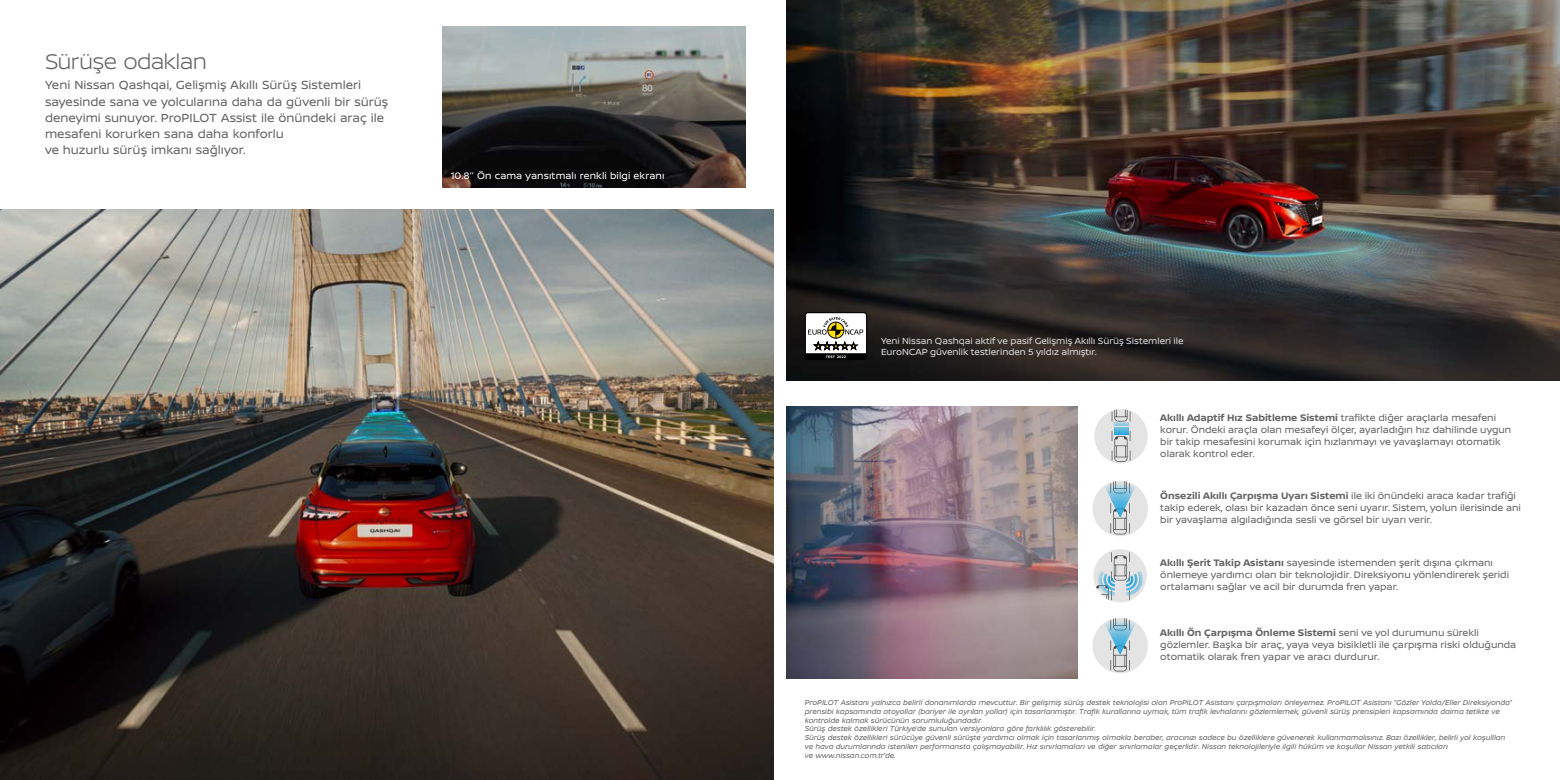
<style>
.page{position:relative;width:1560px;height:780px;background:#fff}
.page>*{position:absolute;margin:0;border:0;box-sizing:border-box;transform-origin:0 0}
.t1{font:300 22.5px "Nissan Brand";letter-spacing:-.03em;color:#646363}
.t2{font:12.5px/16.2px "Nissan Brand";color:#646363}
.t3{font:10px/12px "Nissan Brand";color:#646363}
.t4{font:10px "Nissan Brand";letter-spacing:.01em;color:#fff}
.t5{font:9.38px/11.2px "Nissan Brand";color:#dadada}
.t6{font:italic 7.5px/8.8px "Nissan Brand";letter-spacing:-.005em;color:#646363}
.s1{font-weight:700}
</style>
<div class="page">
<img style="left:0;top:209px;width:774px;height:571px">
<img style="left:442px;top:26px;width:303px;height:162px">
<img style="left:786px;top:0;width:773px;height:381px">
<img style="left:786px;top:406px;width:291px;height:272px">
<svg style="left:1094px;top:409px;width:53px;height:54px"></svg>
<svg style="left:1111px;top:431px;width:19px;height:30px"></svg>
<svg style="left:1111px;top:409px;width:19px;height:12px"></svg>
<svg style="left:1113px;top:422px;width:14px;height:4px"></svg>
<svg style="left:1113px;top:427px;width:14px;height:3px"></svg>
<svg style="left:1113px;top:431px;width:14px;height:4px"></svg>
<div style="left:1092px;top:480px;width:55px;height:56px;background:#e5e4e4;border-radius:50%"></div>
<svg style="left:1104px;top:480px;width:31px;height:54px"></svg>
<svg style="left:1093px;top:549px;width:53px;height:53px"></svg>
<svg style="left:1095px;top:552px;width:50px;height:50px"></svg>
<div style="left:1092px;top:617px;width:55px;height:56px;background:#e5e4e4;border-radius:50%"></div>
<svg style="left:1104px;top:617px;width:31px;height:54px"></svg>
<svg style="left:804px;top:312px;width:63px;height:48px"></svg>
<h1 class="t1" style="left:45px;top:46px;width:163px">Sürüşe odaklan</h1>
<p class="t2" style="left:45px;top:76px;width:345px">Yeni Nissan Qashqai, Gelişmiş Akıllı Sürüş Sistemleri sayesinde sana ve yolcularına daha da güvenli bir sürüş deneyimi sunuyor. ProPILOT Assist ile önündeki araç ile mesafeni korurken sana daha konforlu<br>ve huzurlu sürüş imkanı sağlıyor.</p>
<h3 class="t4" style="left:450px;top:168px;width:215px">10.8’’ Ön cama yansıtmalı renkli bilgi ekranı</h3>
<p class="t5" style="left:880px;top:334px;width:304px">Yeni Nissan Qashqai aktif ve pasif Gelişmiş Akıllı Sürüş Sistemleri ile<br>EuroNCAP güvenlik testlerinden 5 yıldız almıştır.</p>
<p class="t3" style="left:1160px;top:411px;width:352px"><span class="s1">Akıllı Adaptif Hız Sabitleme Sistemi</span> trafikte diğer araçlarla mesafeni korur. Öndeki araçla olan mesafeyi ölçer, ayarladığın hız dahilinde uygun bir takip mesafesini korumak için hızlanmayı ve yavaşlamayı otomatik olarak kontrol eder.</p>
<h3 class="t3" style="left:1160px;top:489px;width:362px"><span class="s1">Önsezili Akıllı Çarpışma Uyarı Sistemi</span> ile iki önündeki araca kadar trafiği takip ederek, olası bir kazadan önce seni uyarır. Sistem, yolun ilerisinde ani bir yavaşlama algıladığında sesli ve görsel bir uyarı verir.</h3>
<h3 class="t3" style="left:1160px;top:556px;width:350px"><span class="s1">Akıllı Şerit Takip Asistanı</span> sayesinde istemenden şerit dışına çıkmanı önlemeye yardımcı olan bir teknolojidir. Direksiyonu yönlendirerek şeridi ortalamanı sağlar ve acil bir durumda fren yapar.</h3>
<h3 class="t3" style="left:1160px;top:626px;width:357px"><span class="s1">Akıllı Ön Çarpışma Önleme Sistemi</span> seni ve yol durumunu sürekli gözlemler. Başka bir araç, yaya veya bisikletli ile çarpışma riski olduğunda otomatik olarak fren yapar ve aracı durdurur.</h3>
<p class="t6" style="left:804px;top:697px;width:708px">ProPILOT Asistanı yalnızca belirli donanımlarda mevcuttur. Bir gelişmiş sürüş destek teknolojisi olan ProPILOT Asistanı çarpışmaları önleyemez. ProPILOT Asistanı “Gözler Yolda/Eller Direksiyonda” prensibi kapsamında otoyollar (bariyer ile ayrılan yollar) için tasarlanmıştır. Trafik kurallarına uymak, tüm trafik levhalarını gözlemlemek, güvenli sürüş prensipleri kapsamında daima tetikte ve kontrolde kalmak sürücünün sorumluluğundadır.<br>Sürüş destek özellikleri Türkiye’de sunulan versiyonlara göre farklılık gösterebilir.<br>Sürüş destek özellikleri sürücüye güvenli sürüşte yardımcı olmak için tasarlanmış olmakla beraber, aracınızı sadece bu özelliklere güvenerek kullanmamalısınız. Bazı özellikler, belirli yol koşullları ve hava durumlarında istenilen performansta çalışmayabilir. Hız sınırlamaları ve diğer sınırlamalar geçerlidir. Nissan teknolojileriyle ilgili hüküm ve koşullar Nissan yetkili satıcıları<br>ve www.nissan.com.tr’de.</p>
</div>
